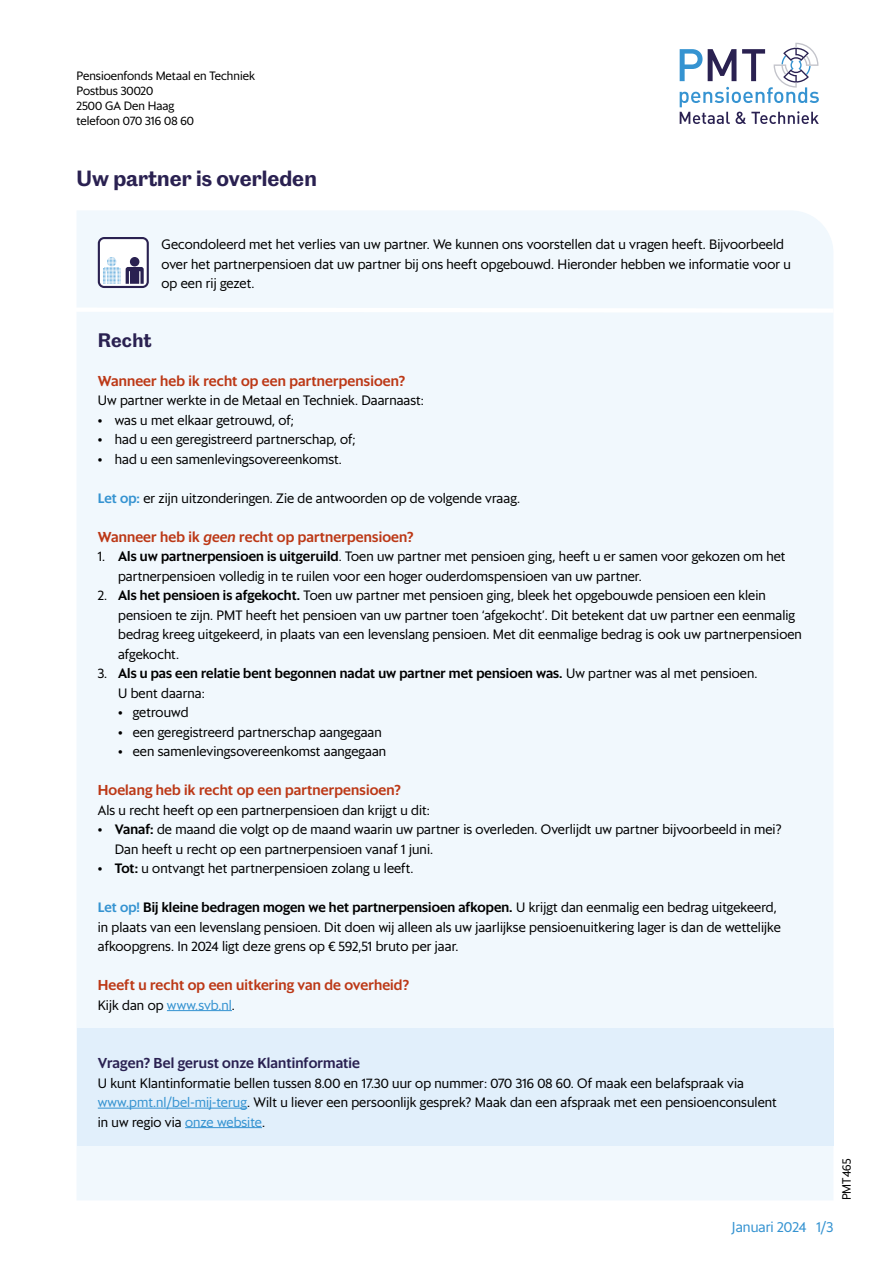
<style>
.page{position:relative;width:893px;height:1263px;background:#fff}
.page>*{position:absolute;margin:0;border:0;box-sizing:border-box;transform-origin:0 0}
.t1{font:600 20.25px "Caslon Doric";color:#2a2151}
.t2{font:600 18px "Caslon Doric";letter-spacing:.005em;color:#2a2151}
.t3{font:500 14.25px "Sanomat Sans";letter-spacing:.01em;color:#bc3816}
.t4{font:500 14.25px "Sanomat Sans";letter-spacing:.005em;color:#2a2151}
.t5{font:14.25px "Sanomat Sans";color:#3593d1}
.t6{font:13.5px/19.5px "Sanomat Sans";letter-spacing:.005em;color:#000}
.t7{font:500 13.5px/19.5px "Sanomat Sans";letter-spacing:.005em;color:#000}
.t8{font:12px/15px "Sanomat Sans";color:#000}
.s1{font-weight:500;color:#3593d1}
.s2{font-style:italic}
.s3{font-weight:500}
.s4{font-weight:400}
.s5{color:#3593d1}
</style>
<div class="page">
<svg style="left:680px;top:43px;width:139px;height:81px"></svg>
<div style="left:77px;top:211px;width:756px;height:989px;background:#f1f8fd"></div>
<div style="left:77px;top:1028px;width:756px;height:118px;background:#e1effb"></div>
<hr style="left:167px;top:1010px;width:65px;height:1px;background:#3593d1">
<hr style="left:98px;top:1108px;width:149px;height:1px;background:#3593d1">
<hr style="left:185px;top:1127px;width:77px;height:1px;background:#3593d1">
<svg style="left:77px;top:305px;width:756px;height:10px"></svg>
<svg style="left:98px;top:237px;width:51px;height:51px"></svg>
<p class="t8" style="left:77px;top:67px;width:180px">Pensioenfonds Metaal en Techniek<br>Postbus 30020<br>2500 GA Den Haag<br>telefoon 070 316 08 60</p>
<h1 class="t1" style="left:77px;top:162px;width:242px">Uw partner is overleden</h1>
<p class="t6" style="left:162px;top:233px;width:631px">Gecondoleerd met het verlies van uw partner. We kunnen ons voorstellen dat u vragen heeft. Bijvoorbeeld over het partnerpensioen dat uw partner bij ons heeft opgebouwd. Hieronder hebben we informatie voor u op een rij gezet.</p>
<h2 class="t2" style="left:98px;top:325px;width:55px">Recht</h2>
<p class="t3" style="left:98px;top:370px;width:309px">Wanneer heb ik recht op een partnerpensioen?</p>
<p class="t6" style="left:98px;top:389px;width:328px">Uw partner werkte in de Metaal en Techniek. Daarnaast:</p>
<p class="t6" style="left:98px;top:409px;width:198px">• was u met elkaar getrouwd, of;</p>
<p class="t6" style="left:98px;top:428px;width:259px">• had u een geregistreerd partnerschap, of;</p>
<p class="t6" style="left:98px;top:448px;width:246px">• had u een samenlevingsovereenkomst.</p>
<p class="t6" style="left:98px;top:487px;width:424px"><span class="s1">Let op:</span> er zijn uitzonderingen. Zie de antwoorden op de volgende vraag.</p>
<p class="t3" style="left:98px;top:526px;width:318px">Wanneer heb ik <span class="s2">geen</span> recht op partnerpensioen?</p>
<p class="t6" style="left:118px;top:545px;width:669px;text-indent:-20px">1. <span class="s3">Als uw partnerpensioen is uitgeruild</span>. Toen uw partner met pensioen ging, heeft u er samen voor gekozen om het partnerpensioen volledig in te ruilen voor een hoger ouderdomspensioen van uw partner.</p>
<p class="t6" style="left:118px;top:584px;width:685px;text-indent:-20px">2. <span class="s3">Als het pensioen is afgekocht.</span> Toen uw partner met pensioen ging, bleek het opgebouwde pensioen een klein pensioen te zijn. PMT heeft het pensioen van uw partner toen ‘afgekocht’. Dit betekent dat uw partner een eenmalig bedrag kreeg uitgekeerd, in plaats van een levenslang pensioen. Met dit eenmalige bedrag is ook uw partnerpensioen afgekocht.</p>
<p class="t7" style="left:118px;top:662px;width:641px;text-indent:-20px"><span class="s4">3.</span> Als u pas een relatie bent begonnen nadat uw partner met pensioen was. <span class="s4">Uw partner was al met pensioen.<br>U bent daarna:</span></p>
<p class="t6" style="left:118px;top:701px;width:72px">• getrouwd</p>
<p class="t6" style="left:118px;top:721px;width:265px">• een geregistreerd partnerschap aangegaan</p>
<p class="t6" style="left:118px;top:740px;width:270px">• een samenlevingsovereenkomst aangegaan</p>
<p class="t3" style="left:98px;top:779px;width:305px">Hoelang heb ik recht op een partnerpensioen?</p>
<p class="t6" style="left:98px;top:799px;width:334px">Als u recht heeft op een partnerpensioen dan krijgt u dit:</p>
<p class="t6" style="left:115px;top:818px;width:668px;text-indent:-17px">• <span class="s3">Vanaf:</span> de maand die volgt op de maand waarin uw partner is overleden. Overlijdt uw partner bijvoorbeeld in mei?<br>Dan heeft u recht op een partnerpensioen vanaf 1 juni.</p>
<p class="t6" style="left:98px;top:857px;width:317px">• <span class="s3">Tot:</span> u ontvangt het partnerpensioen zolang u leeft.</p>
<p class="t6" style="left:98px;top:896px;width:684px"><span class="s1">Let op!</span> <span class="s3">Bij kleine bedragen mogen we het partnerpensioen afkopen.</span> U krijgt dan eenmalig een bedrag uitgekeerd, in plaats van een levenslang pensioen. Dit doen wij alleen als uw jaarlijkse pensioenuitkering lager is dan de wettelijke afkoopgrens. In 2024 ligt deze grens op € 592,51 bruto per jaar.</p>
<p class="t3" style="left:98px;top:974px;width:313px">Heeft u recht op een uitkering van de overheid?</p>
<p class="t6" style="left:98px;top:994px;width:139px">Kijk dan op <span class="s5">www.svb.nl</span>.</p>
<p class="t4" style="left:98px;top:1052px;width:264px">Vragen? Bel gerust onze Klantinformatie</p>
<p class="t6" style="left:98px;top:1072px;width:681px">U kunt Klantinformatie bellen tussen 8.00 en 17.30 uur op nummer: 070 316 08 60. Of maak een belafspraak via <span class="s5">www.pmt.nl/bel-mij-terug</span>. Wilt u liever een persoonlijk gesprek? Maak dan een afspraak met een pensioenconsulent in uw regio via <span class="s5">onze website</span>.</p>
<p class="t5" style="left:732px;top:1216px;width:103px">Januari 2024 1/3</p>
<p class="t8" style="left:838px;top:1200px;width:43px;rotate:-90deg">PMT465</p>
</div>
